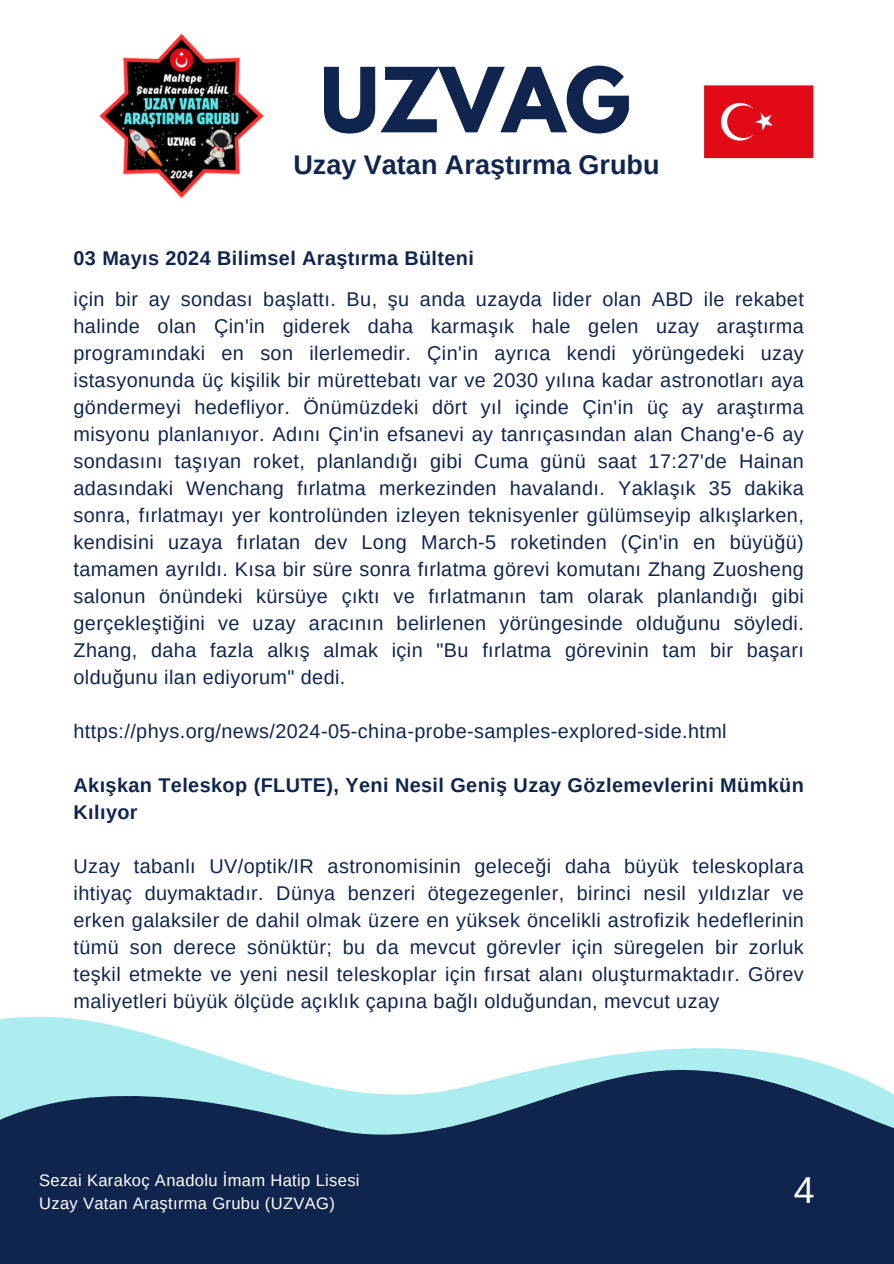
<style>
.page{position:relative;width:894px;height:1264px;background:#fff}
.page>*{position:absolute;margin:0;border:0;box-sizing:border-box;transform-origin:0 0}
.t1{font:700 79.35px "League Spartan";color:#10254e}
.t2{font:37.5px "Arimo";color:#fff}
.t3{font:700 27px "Arimo";color:#10254e}
.t4{font:19.8px/27px "Arimo";letter-spacing:.02em;color:#10254e;text-align:justify}
.t5{font:700 19.8px/27px "Arimo";letter-spacing:.02em;color:#10254e}
.t6{font:16.5px "Arimo";letter-spacing:.02em;color:#fff}
</style>
<div class="page">
<svg style="left:0;top:1016px;width:836px;height:52px"></svg>
<svg style="left:0;top:1068px;width:893px;height:195px;background:#2e496b"></svg>
<img style="left:99px;top:33px;width:165px;height:166px">
<svg style="left:704px;top:85px;width:109px;height:73px;background:#e31724"></svg>
<h4 class="t1" style="left:320px;top:61px;width:312px">UZVAG</h4>
<p class="t3" style="left:293px;top:149px;width:367px">Uzay Vatan Araştırma Grubu</p>
<p class="t5" style="left:73px;top:245px;width:402px">03 Mayıs 2024 Bilimsel Araştırma Bülteni</p>
<h1 class="t4" style="left:73px;top:286px;width:731px">için bir ay sondası başlattı. Bu, şu anda uzayda lider olan ABD ile rekabet halinde olan Çin'in giderek daha karmaşık hale gelen uzay araştırma programındaki en son ilerlemedir. Çin'in ayrıca kendi yörüngedeki uzay istasyonunda üç kişilik bir mürettebatı var ve 2030 yılına kadar astronotları aya göndermeyi hedefliyor. Önümüzdeki dört yıl içinde Çin'in üç ay araştırma misyonu planlanıyor. Adını Çin'in efsanevi ay tanrıçasından alan Chang'e-6 ay sondasını taşıyan roket, planlandığı gibi Cuma günü saat 17:27'de Hainan adasındaki Wenchang fırlatma merkezinden havalandı. Yaklaşık 35 dakika sonra, fırlatmayı yer kontrolünden izleyen teknisyenler gülümseyip alkışlarken, kendisini uzaya fırlatan dev Long March-5 roketinden (Çin'in en büyüğü) tamamen ayrıldı. Kısa bir süre sonra fırlatma görevi komutanı Zhang Zuosheng salonun önündeki kürsüye çıktı ve fırlatmanın tam olarak planlandığı gibi gerçekleştiğini ve uzay aracının belirlenen yörüngesinde olduğunu söyledi.<br>Zhang, daha fazla alkış almak için "Bu fırlatma görevinin tam bir başarı olduğunu ilan ediyorum" dedi.</h1>
<h2 class="t4" style="left:73px;top:718px;width:654px">https://phys.org/news/2024-05-china-probe-samples-explored-side.html</h2>
<p class="t5" style="left:73px;top:772px;width:731px">Akışkan Teleskop (FLUTE), Yeni Nesil Geniş Uzay Gözlemevlerini Mümkün<br>Kılıyor</p>
<h3 class="t4" style="left:73px;top:853px;width:731px">Uzay tabanlı UV/optik/IR astronomisinin geleceği daha büyük teleskoplara ihtiyaç duymaktadır. Dünya benzeri ötegezegenler, birinci nesil yıldızlar ve erken galaksiler de dahil olmak üzere en yüksek öncelikli astrofizik hedeflerinin tümü son derece sönüktür; bu da mevcut görevler için süregelen bir zorluk teşkil etmekte ve yeni nesil teleskoplar için fırsat alanı oluşturmaktadır. Görev maliyetleri büyük ölçüde açıklık çapına bağlı olduğundan, mevcut uzay</h3>
<h4 class="t6" style="left:39px;top:1170px;width:322px">Sezai Karakoç Anadolu İmam Hatip Lisesi</h4>
<h3 class="t6" style="left:39px;top:1193px;width:297px">Uzay Vatan Araştırma Grubu (UZVAG)</h3>
<h4 class="t2" style="left:793px;top:1168px;width:22px">4</h4>
</div>
